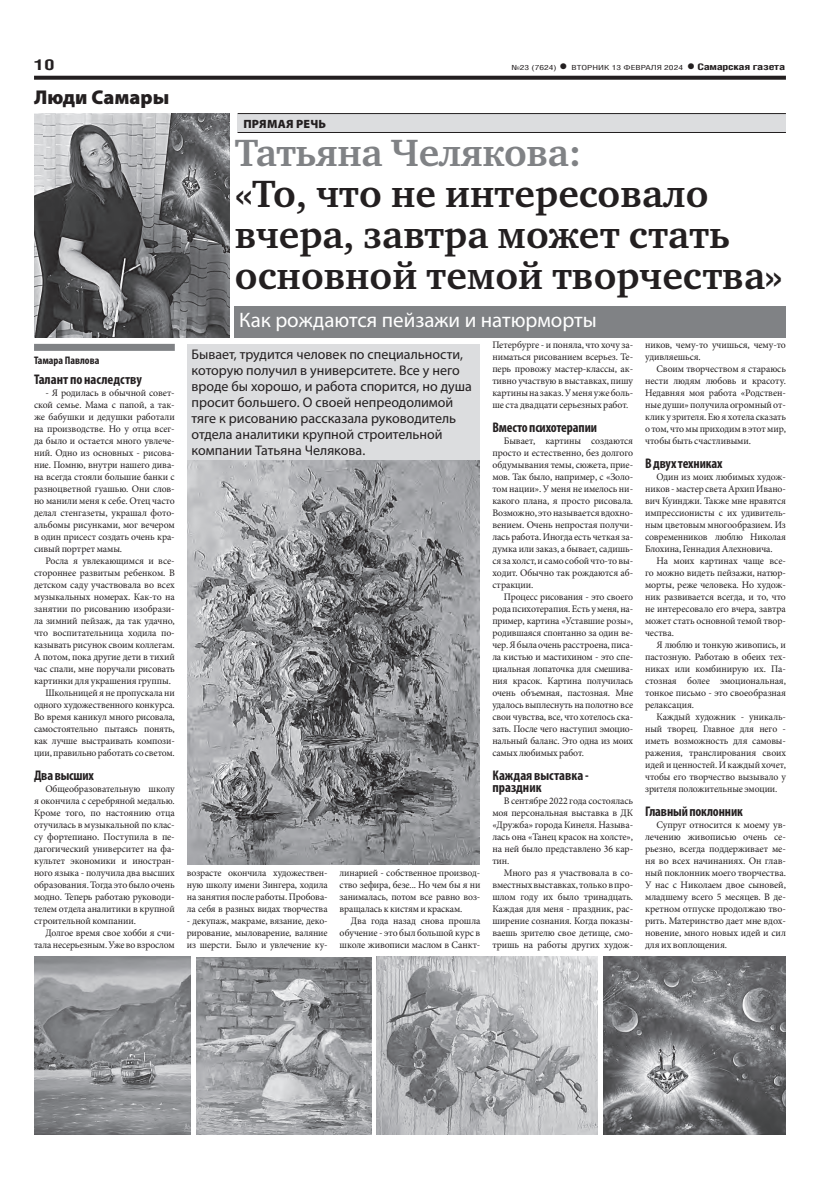
<style>
.page{position:relative;width:820px;height:1191px;background:#fff}
.page>*{position:absolute;margin:0;border:0;box-sizing:border-box;transform-origin:0 0}
.заголовок{font:700 39px/41px "Charter C";color:#231f20}
.заголовок-2{font:700 39px "Charter C";letter-spacing:-.01em;color:#808285}
.подзаголовок__копия{font:21px "Myriad Pro";color:#fff}
.рубрика{font:900 20px "Myriad Pro";color:#231f20}
.t1{font:700 15px "Helios Cond";color:#231f20;scale:1.4 1}
.подзаголовок__копия-2{font:14px/16px "Myriad Pro";color:#231f20}
.ЗАГ_в_ТЕКСТЕ__копия{font:700 condensed 14px/12px "Myriad Pro";letter-spacing:-.01em;color:#231f20}
.надзаголовок{font:900 12px "Myriad Pro";letter-spacing:.02em;color:#231f20}
.автор_чб{font:700 condensed 11px "Myriad Pro";color:#231f20}
.ОСНОВНОЙ__копия__8{font:10px/12px "Minion Pro";letter-spacing:-.01em;color:#231f20;text-align:justify}
.t2{font:7px "Helios Cond";color:#231f20;scale:1.4 1}
.s1{font-weight:700;font-size:16px}
.s2{font-weight:700;font-size:9px}
</style>
<div class="page">
<svg style="left:34px;top:76px;width:751px;height:4px;background:#322f2f"></svg>
<div style="left:34px;top:344px;width:141px;height:7px;background:#808285"></div>
<div style="left:235px;top:306px;width:550px;height:31px;background:#808285"></div>
<div style="left:237px;top:114px;width:548px;height:19px;background:#dcdddf"></div>
<hr style="left:237px;top:113px;width:548px;height:1px;background:#231f20">
<hr style="left:237px;top:132px;width:548px;height:1px;background:#231f20">
<div style="left:187px;top:344px;width:292px;height:117px;background:#dcdddf"></div>
<img style="left:34px;top:113px;width:195px;height:224px">
<img style="left:34px;top:956px;width:156px;height:178px">
<img style="left:196px;top:957px;width:175px;height:177px">
<img style="left:376px;top:956px;width:221px;height:178px">
<img style="left:603px;top:956px;width:182px;height:178px">
<img style="left:187px;top:461px;width:292px;height:403px">
<p class="t1" style="left:34px;top:55px;width:16px">10</p>
<p class="t2" style="left:511px;top:64px;width:197px">№23 (7624) <span class="s1">•</span> ВТОРНИК 13 ФЕВРАЛЯ 2024 <span class="s1">•</span> <span class="s2">Самарская газета</span></p>
<p class="рубрика" style="left:34px;top:85px;width:137px">Люди Самары</p>
<p class="автор_чб" style="left:34px;top:354px;width:67px">Тамара Павлова</p>
<p class="ЗАГ_в_ТЕКСТЕ__копия" style="left:34px;top:373px;width:109px">Талант по наследству</p>
<p class="ОСНОВНОЙ__копия__8" style="left:34px;top:387px;width:142px;text-indent:11px">- Я родилась в обычной совет&shy;ской семье. Мама с папой, а так&shy;же бабушки и дедушки работали на производстве. Но у отца всег&shy;да было и остается много увлече&shy;ний. Одно из основных - рисова&shy;ние. Помню, внутри нашего дива&shy;на всегда стояли большие банки с разноцветной гуашью. Они слов&shy;но манили меня к себе. Отец часто делал стенгазеты, украшал фото&shy;альбомы рисунками, мог вечером в один присест создать очень кра&shy;сивый портрет мамы.</p>
<p class="ОСНОВНОЙ__копия__8" style="left:34px;top:555px;width:142px;text-indent:11px">Росла я увлекающимся и все&shy;стороннее развитым ребенком. В детском саду участвовала во всех музыкальных номерах. Как-то на занятии по рисованию изобрази&shy;ла зимний пейзаж, да так удачно, что воспитательница ходила по&shy;казывать рисунок своим коллегам.<br>А потом, пока другие дети в тихий час спали, мне поручали рисовать картинки для украшения группы.</p>
<p class="ОСНОВНОЙ__копия__8" style="left:34px;top:687px;width:142px;text-indent:11px">Школьницей я не пропускала ни одного художественного конкурса.<br>Во время каникул много рисовала, самостоятельно пытаясь понять, как лучше выстраивать компози&shy;ции, правильно работать со светом.</p>
<p class="ЗАГ_в_ТЕКСТЕ__копия" style="left:34px;top:769px;width:61px">Два высших</p>
<p class="ОСНОВНОЙ__копия__8" style="left:34px;top:783px;width:142px;text-indent:11px">Общеобразовательную школу я окончила с серебряной медалью.<br>Кроме того, по настоянию отца отучилась в музыкальной по клас&shy;су фортепиано. Поступила в пе&shy;дагогический университет на фа&shy;культет экономики и иностран&shy;ного языка - получила два высших образования. Тогда это было очень модно. Теперь работаю руководи&shy;телем отдела аналитики в крупной строительной компании.</p>
<p class="ОСНОВНОЙ__копия__8" style="left:34px;top:927px;width:142px;text-align:right">Долгое время свое хобби я счи&shy;тала несерьезным. Уже во взрослом</p>
<p class="надзаголовок" style="left:243px;top:117px;width:84px">ПРЯМАЯ РЕЧЬ</p>
<p class="заголовок-2" style="left:235px;top:131px;width:348px">Татьяна Челякова:</p>
<p class="заголовок" style="left:235px;top:174px;width:549px">«То, что не интересовало вчера, завтра может стать основной темой творчества»</p>
<p class="подзаголовок__копия" style="left:239px;top:307px;width:359px">Как рождаются пейзажи и натюрморты</p>
<p class="подзаголовок__копия-2" style="left:191px;top:346px;width:281px">Бывает, трудится человек по специальности, которую получил в университете. Все у него вроде бы хорошо, и работа спорится, но душа просит большего. О своей непреодолимой тяге к рисованию рассказала руководитель отдела аналитики крупной строительной компании Татьяна Челякова.</p>
<p class="ОСНОВНОЙ__копия__8" style="left:187px;top:867px;width:142px">возрасте окончила художествен&shy;ную школу имени Зингера, ходила на занятия после работы. Пробова&shy;ла себя в разных видах творчества</p>
<p class="ОСНОВНОЙ__копия__8" style="left:187px;top:915px;width:142px">- декупаж, макраме, вязание, деко&shy;рирование, мыловарение, валяние из шерсти. Было и увлечение ку-</p>
<p class="ОСНОВНОЙ__копия__8" style="left:339px;top:867px;width:142px">линарией - собственное производ&shy;ство зефира, безе... Но чем бы я ни занималась, потом все равно воз&shy;вращалась к кистям и краскам.</p>
<p class="ОСНОВНОЙ__копия__8" style="left:339px;top:915px;width:142px;text-indent:11px">Два года назад снова прошла обучение - это был большой курс в школе живописи маслом в Санкт-</p>
<p class="ОСНОВНОЙ__копия__8" style="left:492px;top:339px;width:142px">Петербурге - и поняла, что хочу за&shy;ниматься рисованием всерьез. Те&shy;перь провожу мастер-классы, ак&shy;тивно участвую в выставках, пишу картины на заказ. У меня уже боль&shy;ше ста двадцати серьезных работ.</p>
<p class="ЗАГ_в_ТЕКСТЕ__копия" style="left:492px;top:421px;width:106px">Вместо психотерапии</p>
<p class="ОСНОВНОЙ__копия__8" style="left:492px;top:435px;width:142px;text-indent:11px">Бывает, картины создаются просто и естественно, без долгого обдумывания темы, сюжета, прие&shy;мов. Так было, например, с «Золо&shy;том нации». У меня не имелось ни&shy;какого плана, я просто рисовала.<br>Возможно, это называется вдохно&shy;вением. Очень непростая получи&shy;лась работа. Иногда есть четкая за&shy;думка или заказ, а бывает, садишь&shy;ся за холст, и само собой что-то вы&shy;ходит. Обычно так рождаются аб&shy;стракции.</p>
<p class="ОСНОВНОЙ__копия__8" style="left:492px;top:591px;width:142px;text-indent:11px">Процесс рисования - это своего рода психотерапия. Есть у меня, на&shy;пример, картина «Уставшие розы», родившаяся спонтанно за один ве&shy;чер. Я была очень расстроена, писа&shy;ла кистью и мастихином - это спе&shy;циальная лопаточка для смешива&shy;ния красок. Картина получилась очень объемная, пастозная. Мне удалось выплеснуть на полотно все свои чувства, все, что хотелось ска&shy;зать. После чего наступил эмоцио&shy;нальный баланс. Это одна из моих самых любимых работ.</p>
<p class="ЗАГ_в_ТЕКСТЕ__копия" style="left:492px;top:769px;width:98px">Каждая выставка - праздник</p>
<p class="ОСНОВНОЙ__копия__8" style="left:492px;top:795px;width:142px;text-indent:11px">В сентябре 2022 года состоялась моя персональная выставка в ДК «Дружба» города Кинеля. Называ&shy;лась она «Танец красок на холсте», на ней было представлено 36 кар&shy;тин.</p>
<p class="ОСНОВНОЙ__копия__8" style="left:492px;top:867px;width:142px;text-indent:11px">Много раз я участвовала в со&shy;вместных выставках, только в про&shy;шлом году их было тринадцать.<br>Каждая для меня - праздник, рас&shy;ширение сознания. Когда показы&shy;ваешь зрителю свое детище, смо&shy;тришь на работы других худож-</p>
<p class="ОСНОВНОЙ__копия__8" style="left:645px;top:339px;width:142px">ников, чему-то учишься, чему-то удивляешься.</p>
<p class="ОСНОВНОЙ__копия__8" style="left:645px;top:363px;width:142px;text-indent:11px">Своим творчеством я стараюсь нести людям любовь и красоту.<br>Недавняя моя работа «Родствен&shy;ные души» получила огромный от&shy;клик у зрителя. Ею я хотела сказать о том, что мы приходим в этот мир, чтобы быть счастливыми.</p>
<p class="ЗАГ_в_ТЕКСТЕ__копия" style="left:645px;top:457px;width:79px">В двух техниках</p>
<p class="ОСНОВНОЙ__копия__8" style="left:645px;top:471px;width:142px;text-indent:11px">Один из моих любимых худож&shy;ников - мастер света Архип Ивано&shy;вич Куинджи. Также мне нравятся импрессионисты с их удивитель&shy;ным цветовым многообразием. Из современников люблю Николая Блохина, Геннадия Алехновича.</p>
<p class="ОСНОВНОЙ__копия__8" style="left:645px;top:555px;width:142px;text-indent:11px">На моих картинах чаще все&shy;го можно видеть пейзажи, натюр&shy;морты, реже человека. Но худож&shy;ник развивается всегда, и то, что не интересовало его вчера, завтра может стать основной темой твор&shy;чества.</p>
<p class="ОСНОВНОЙ__копия__8" style="left:645px;top:639px;width:142px;text-indent:11px">Я люблю и тонкую живопись, и пастозную. Работаю в обеих тех&shy;никах или комбинирую их. Па&shy;стозная более эмоциональная, тонкое письмо - это своеобразная релаксация.</p>
<p class="ОСНОВНОЙ__копия__8" style="left:645px;top:711px;width:142px;text-indent:11px">Каждый художник - уникаль&shy;ный творец. Главное для него - иметь возможность для самовы&shy;ражения, транслирования своих идей и ценностей. И каждый хочет, чтобы его творчество вызывало у зрителя положительные эмоции.</p>
<p class="ЗАГ_в_ТЕКСТЕ__копия" style="left:645px;top:805px;width:99px">Главный поклонник</p>
<p class="ОСНОВНОЙ__копия__8" style="left:645px;top:819px;width:142px;text-indent:11px">Супруг относится к моему ув&shy;лечению живописью очень се&shy;рьезно, всегда поддерживает ме&shy;ня во всех начинаниях. Он глав&shy;ный поклонник моего творчества.<br>У нас с Николаем двое сыновей, младшему всего 5 месяцев. В де&shy;кретном отпуске продолжаю тво&shy;рить. Материнство дает мне вдох&shy;новение, много новых идей и сил для их воплощения.</p>
</div>
